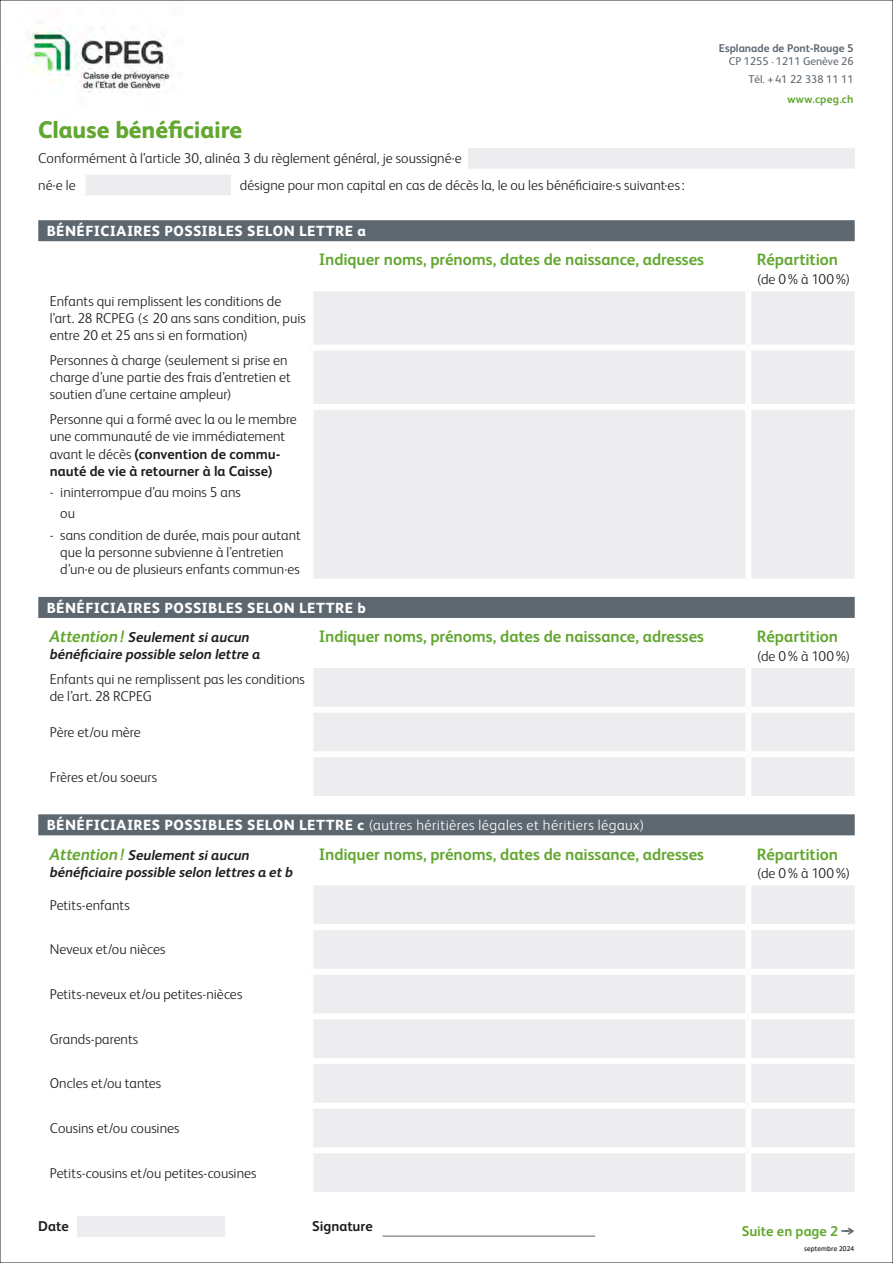
<style>
.page{position:relative;width:893px;height:1263px;background:#fff}
.page>*{position:absolute;margin:0;border:0;box-sizing:border-box;transform-origin:0 0}
.t1{font:800 24px "FS Albert Pro";letter-spacing:-.005em;color:#62a730}
.t2{font:700 16.5px "FS Albert Pro";letter-spacing:-.005em;color:#62a730}
.t3{font:300 14.7px "FS Albert Pro";letter-spacing:.03em;color:#fff}
.t4{font:800 14.7px "FS Albert Pro";letter-spacing:.03em;color:#fff}
.t5{font:300 14.25px/17.1px "FS Albert Pro";color:#1d1d1b}
.t6{font:italic 700 14.25px/17.1px "FS Albert Pro";color:#1d1d1b}
.t7{font:700 14.25px "FS Albert Pro";color:#62a730}
.t8{font:700 14.25px "FS Albert Pro";color:#1d1d1b}
.t9{font:700 11.25px/13.8px "FS Albert Pro";color:#5d6770;text-align:right}
.t10{font:11.25px "FS Albert Pro";color:#5d6770}
.t11{font:700 11.25px "FS Albert Pro";letter-spacing:.02em;color:#62a730}
.t12{font:7.5px "Calibri";color:#000}
.s1{font-weight:400}
.s2{font-weight:800}
.s3{font-weight:700}
.s4{font-size:16.5px;color:#62a730}
.s5{color:#5d6770}
</style>
<div class="page">
<img style="left:26px;top:22px;width:146px;height:71px">
<div style="left:38px;top:220px;width:817px;height:21px;background:#5d6770"></div>
<div style="left:38px;top:597px;width:817px;height:21px;background:#5d6770"></div>
<div style="left:38px;top:814px;width:817px;height:21px;background:#5d6770"></div>
<div style="left:468px;top:145px;width:387px;height:27px;background:#ededef"></div>
<div style="left:82px;top:172px;width:149px;height:26px;background:#ededef"></div>
<div style="left:79px;top:175px;width:6px;height:20px;background:#fff"></div>
<div style="left:79px;top:195px;width:152px;height:6px;background:#fff"></div>
<div style="left:468px;top:142px;width:387px;height:6px;background:#fff"></div>
<div style="left:79px;top:169px;width:152px;height:6px;background:#fff"></div>
<div style="left:468px;top:169px;width:390px;height:6px;background:#fff"></div>
<div style="left:313px;top:291px;width:542px;height:287px;background:#ededef"></div>
<div style="left:310px;top:345px;width:438px;height:6px;background:#fff"></div>
<div style="left:310px;top:404px;width:438px;height:6px;background:#fff"></div>
<div style="left:748px;top:345px;width:107px;height:6px;background:#fff"></div>
<div style="left:748px;top:404px;width:107px;height:6px;background:#fff"></div>
<div style="left:745px;top:291px;width:6px;height:54px;background:#fff"></div>
<div style="left:745px;top:351px;width:6px;height:53px;background:#fff"></div>
<div style="left:745px;top:410px;width:6px;height:168px;background:#fff"></div>
<div style="left:313px;top:668px;width:542px;height:128px;background:#ededef"></div>
<div style="left:310px;top:707px;width:438px;height:6px;background:#fff"></div>
<div style="left:310px;top:751px;width:438px;height:6px;background:#fff"></div>
<div style="left:748px;top:707px;width:107px;height:6px;background:#fff"></div>
<div style="left:748px;top:751px;width:107px;height:6px;background:#fff"></div>
<div style="left:745px;top:668px;width:6px;height:39px;background:#fff"></div>
<div style="left:745px;top:713px;width:6px;height:38px;background:#fff"></div>
<div style="left:745px;top:757px;width:6px;height:39px;background:#fff"></div>
<div style="left:313px;top:885px;width:542px;height:307px;background:#ededef"></div>
<div style="left:310px;top:924px;width:438px;height:6px;background:#fff"></div>
<div style="left:310px;top:969px;width:438px;height:6px;background:#fff"></div>
<div style="left:748px;top:924px;width:107px;height:6px;background:#fff"></div>
<div style="left:748px;top:969px;width:107px;height:6px;background:#fff"></div>
<div style="left:748px;top:1013px;width:107px;height:6px;background:#fff"></div>
<div style="left:748px;top:1058px;width:107px;height:6px;background:#fff"></div>
<div style="left:748px;top:1103px;width:107px;height:6px;background:#fff"></div>
<div style="left:748px;top:1147px;width:107px;height:6px;background:#fff"></div>
<div style="left:745px;top:885px;width:6px;height:39px;background:#fff"></div>
<div style="left:745px;top:930px;width:6px;height:39px;background:#fff"></div>
<div style="left:745px;top:975px;width:6px;height:38px;background:#fff"></div>
<div style="left:310px;top:1013px;width:438px;height:6px;background:#fff"></div>
<div style="left:745px;top:1019px;width:6px;height:39px;background:#fff"></div>
<div style="left:310px;top:1058px;width:438px;height:6px;background:#fff"></div>
<div style="left:745px;top:1064px;width:6px;height:39px;background:#fff"></div>
<div style="left:310px;top:1103px;width:438px;height:6px;background:#fff"></div>
<div style="left:745px;top:1109px;width:6px;height:38px;background:#fff"></div>
<div style="left:310px;top:1147px;width:438px;height:6px;background:#fff"></div>
<div style="left:745px;top:1153px;width:6px;height:39px;background:#fff"></div>
<div style="left:77px;top:1216px;width:148px;height:20px;background:#ededef"></div>
<hr style="left:383px;top:1236px;width:212px;height:1px;background:#5d6770">
<p class="t9" style="left:719px;top:40px;width:136px">Esplanade de Pont-Rouge 5<br><span class="s1">CP 1255</span> <span class="s2">.</span> <span class="s1">1211 Genève 26</span></p>
<p class="t10" style="left:748px;top:71px;width:107px">Tél. + 41 22 338 11 11</p>
<p class="t11" style="left:787px;top:91px;width:68px">www.cpeg.ch</p>
<h1 class="t1" style="left:38px;top:110px;width:205px">Clause bénéficiaire</h1>
<p class="t5" style="left:38px;top:144px;width:425px;line-height:26.8px">Conformément à l’article 30, alinéa 3 du règlement général, je soussigné·e né·e le</p>
<p class="t5" style="left:240px;top:176px;width:446px">désigne pour mon capital en cas de décès la, le ou les bénéficiaire·s suivant·es:</p>
<p class="t4" style="left:47px;top:219px;width:321px">BÉNÉFICIAIRES POSSIBLES SELON LETTRE a</p>
<p class="t2" style="left:319px;top:248px;width:387px">Indiquer noms, prénoms, dates de naissance, adresses</p>
<p class="t2" style="left:757px;top:248px;width:83px">Répartition</p>
<p class="t5" style="left:757px;top:270px;width:95px">(de 0% à 100%)</p>
<p class="t5" style="left:50px;top:291px;width:257px">Enfants qui remplissent les conditions de l’art. 28 RCPEG (≤ 20 ans sans condition, puis entre 20 et 25 ans si en formation)</p>
<p class="t5" style="left:50px;top:351px;width:243px">Personnes à charge (seulement si prise en charge d’une partie des frais d’entretien et soutien d’une certaine ampleur)</p>
<p class="t5" style="left:50px;top:410px;width:249px">Personne qui a formé avec la ou le membre une communauté de vie immédiatement avant le décès <span class="s3">(convention de commu&shy;nauté de vie à retourner à la Caisse)</span></p>
<p class="t5" style="left:60px;top:481px;width:182px;line-height:21.3px;text-indent:-11px">- ininterrompue d’au moins 5 ans ou</p>
<p class="t5" style="left:60px;top:525px;width:242px;text-indent:-10px">- sans condition de durée, mais pour autant que la personne subvienne à l’entretien d’un·e ou de plusieurs enfants commun·es</p>
<p class="t4" style="left:47px;top:596px;width:321px">BÉNÉFICIAIRES POSSIBLES SELON LETTRE b</p>
<p class="t6" style="left:50px;top:628px;width:212px"><span class="s4">Attention!</span> Seulement si aucun bénéficiaire possible selon lettre a</p>
<p class="t2" style="left:319px;top:625px;width:387px">Indiquer noms, prénoms, dates de naissance, adresses</p>
<p class="t2" style="left:757px;top:625px;width:83px">Répartition</p>
<p class="t5" style="left:757px;top:646px;width:95px">(de 0% à 100%)</p>
<p class="t5" style="left:50px;top:669px;width:257px">Enfants qui ne remplissent pas les conditions de l’art. 28 RCPEG</p>
<p class="t5" style="left:50px;top:722px;width:93px">Père et/ou mère</p>
<p class="t5" style="left:50px;top:767px;width:109px">Frères et/ou soeurs</p>
<p class="t3" style="left:47px;top:815px;width:599px"><span class="s2">BÉNÉFICIAIRES POSSIBLES SELON LETTRE c</span> (autres héritières légales et héritiers légaux)</p>
<p class="t6" style="left:50px;top:845px;width:245px"><span class="s4">Attention!</span> Seulement si aucun bénéficiaire possible selon lettres a et b</p>
<p class="t2" style="left:319px;top:842px;width:387px">Indiquer noms, prénoms, dates de naissance, adresses</p>
<p class="t2" style="left:757px;top:842px;width:83px">Répartition</p>
<p class="t5" style="left:757px;top:864px;width:95px">(de 0% à 100%)</p>
<p class="t5" style="left:50px;top:895px;width:82px">Petits-enfants</p>
<p class="t5" style="left:50px;top:940px;width:117px">Neveux et/ou nièces</p>
<p class="t5" style="left:50px;top:985px;width:194px">Petits-neveux et/ou petites-nièces</p>
<p class="t5" style="left:50px;top:1029px;width:90px">Grands-parents</p>
<p class="t5" style="left:50px;top:1074px;width:113px">Oncles et/ou tantes</p>
<p class="t5" style="left:50px;top:1118px;width:131px">Cousins et/ou cousines</p>
<p class="t5" style="left:50px;top:1163px;width:208px">Petits-cousins et/ou petites-cousines</p>
<p class="t8" style="left:38px;top:1216px;width:32px">Date</p>
<p class="t8" style="left:312px;top:1216px;width:62px">Signature</p>
<p class="t7" style="left:742px;top:1221px;width:114px">Suite en page 2 <span class="s5">––&gt;</span></p>
<p class="t12" style="left:804px;top:1243px;width:52px">septembre 2024</p>
</div>
